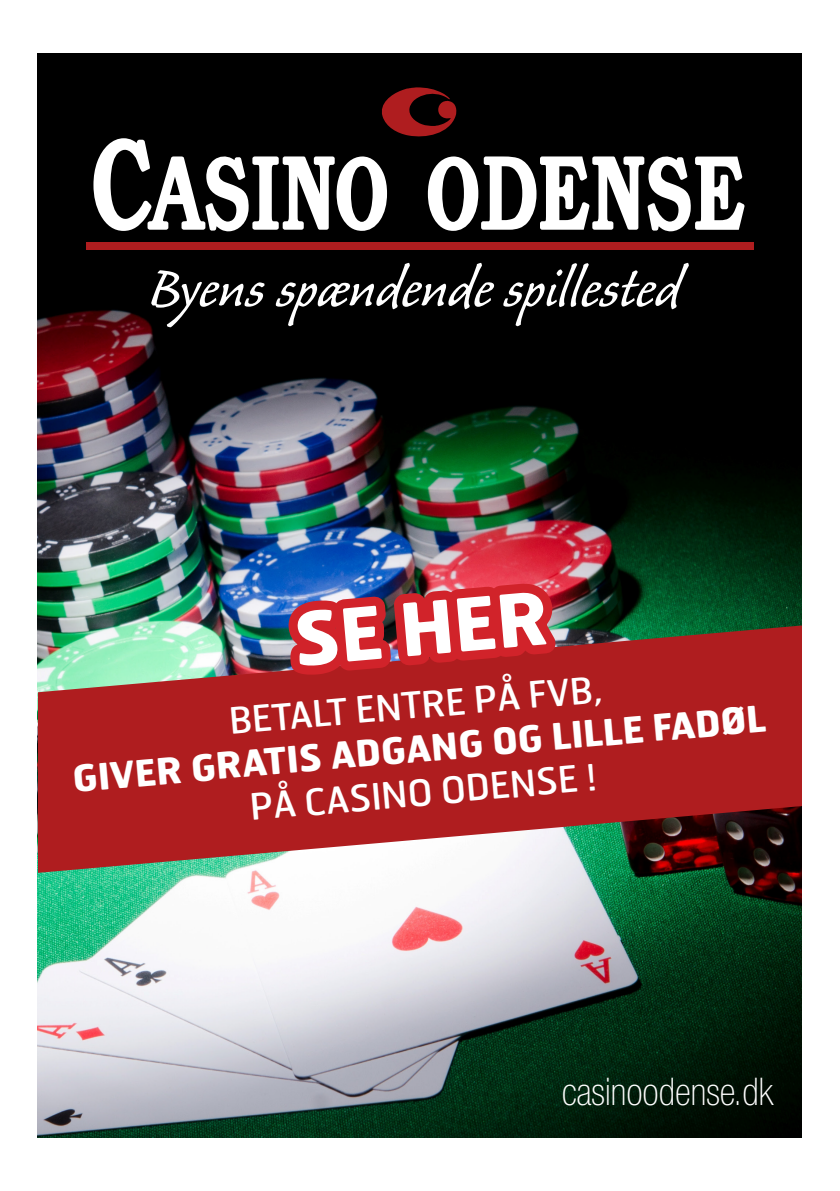
<style>
.page{position:relative;width:840px;height:1191px;background:#fff}
.page>*{position:absolute;margin:0;border:0;box-sizing:border-box;transform-origin:0 0}
.t1{font:700 72.8px "Hermes";color:#fff}
.t2{font:100 condensed 38.2px "Helvetica Neue LT Std";color:#fff}
.t3{font:36.4px/43.6px "Hermes";color:#fff;text-align:center}
.s1{font-weight:700}
</style>
<div class="page">
<img style="left:38px;top:54px;width:763px;height:1083px">
<div style="left:86px;top:242px;width:667px;height:8px;background:#af1d1f"></div>
<svg style="left:38px;top:625px;width:763px;height:248px;fill:#af1d1f"></svg>
<img style="left:93px;top:87px;width:651px;height:603px">
<svg style="left:480px;top:211px;width:85px;height:822px"></svg>
<p class="t1" style="left:289px;top:596px;width:257px;rotate:-5deg">SE HER</p>
<p class="t3" style="left:67px;top:713px;width:697px;rotate:-5deg">BETALT ENTRE PÅ FVB,<br><span class="s1">GIVER GRATIS ADGANG OG LILLE FADØL<br></span>PÅ CASINO ODENSE !</p>
<p class="t2" style="left:561px;top:1070px;width:213px">casinoodense.dk</p>
</div>
